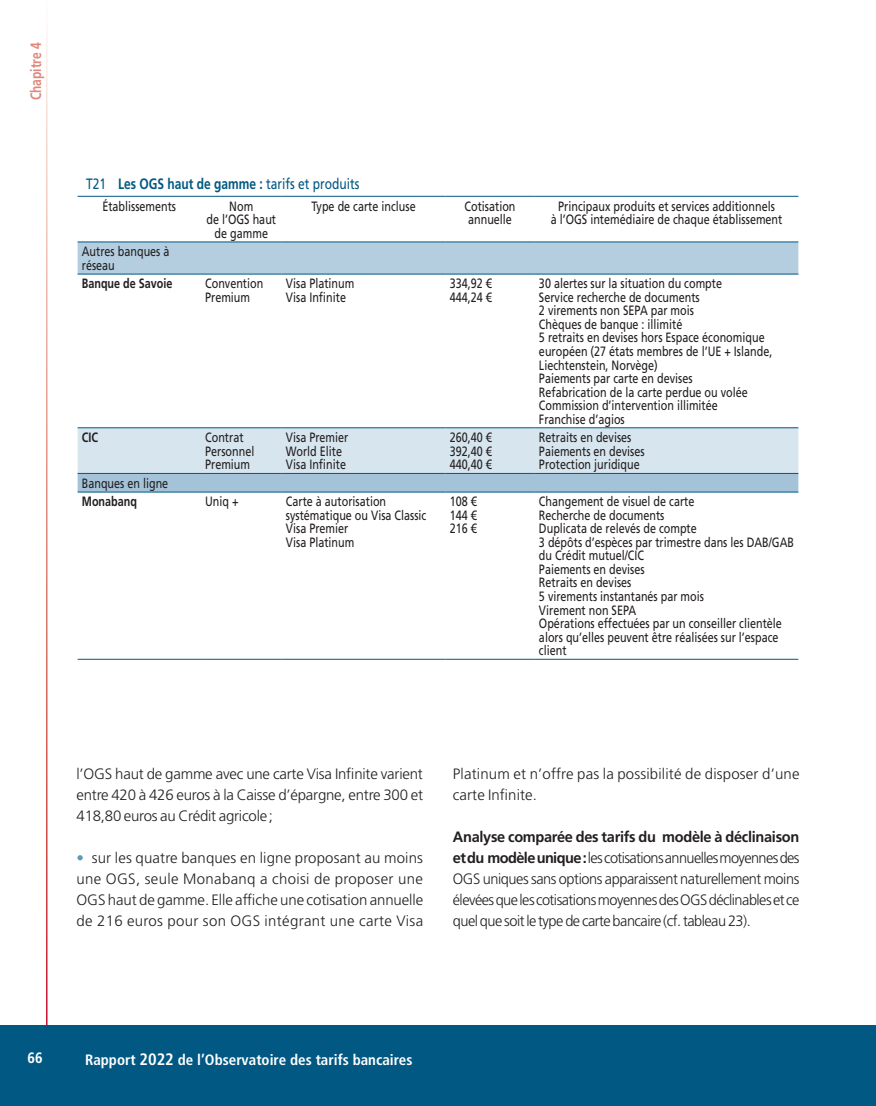
<style>
.page{position:relative;width:876px;height:1106px;background:#fff}
.page>*{position:absolute;margin:0;border:0;box-sizing:border-box;transform-origin:0 0}
.t1{font:300 15px/21px "Frutiger LT Std";letter-spacing:-.005em;color:#231f20;text-align:justify}
.t2{font:700 condensed 15px "Frutiger LT Std";color:#fff}
.t3{font:15px "Frutiger LT Std";color:#005883;scale:.8 1}
.t4{font:700 15px "Frutiger LT Std";color:#df887c;scale:.8 1}
.t5{font:700 15px "Frutiger LT Std";color:#fff;scale:.9 1}
.t6{font:13.5px/13.5px "Frutiger LT Std";color:#231f20;scale:.8 1}
.t7{font:700 13.5px "Frutiger LT Std";color:#231f20;scale:.8 1}
.s1{font-weight:700}
.s2{color:#5b98ba}
.s3{font-size:16.5px}
</style>
<div class="page">
<div style="left:0;top:1025px;width:876px;height:81px;background:#005883"></div>
<div style="left:78px;top:242px;width:720px;height:32px;background:#b4cee0"></div>
<svg style="left:78px;top:428px;width:720px;height:63px;background:#c7dae8"></svg>
<hr style="left:78px;top:659px;width:123px;height:1px;background:#005883">
<hr style="left:201px;top:659px;width:81px;height:1px;background:#005883">
<hr style="left:282px;top:659px;width:163px;height:1px;background:#005883">
<hr style="left:445px;top:659px;width:90px;height:1px;background:#005883">
<hr style="left:535px;top:659px;width:263px;height:1px;background:#005883">
<hr style="left:78px;top:196px;width:123px;height:1px;background:#005883">
<hr style="left:201px;top:196px;width:81px;height:1px;background:#005883">
<hr style="left:282px;top:196px;width:163px;height:1px;background:#005883">
<hr style="left:445px;top:196px;width:90px;height:1px;background:#005883">
<hr style="left:535px;top:196px;width:263px;height:1px;background:#005883">
<hr style="left:78px;top:241px;width:123px;height:1px;background:#005883">
<hr style="left:201px;top:241px;width:81px;height:1px;background:#005883">
<hr style="left:282px;top:241px;width:163px;height:1px;background:#005883">
<hr style="left:445px;top:241px;width:90px;height:1px;background:#005883">
<hr style="left:535px;top:241px;width:263px;height:1px;background:#005883">
<hr style="left:78px;top:274px;width:123px;height:1px;background:#005883">
<hr style="left:201px;top:274px;width:81px;height:1px;background:#005883">
<hr style="left:282px;top:274px;width:163px;height:1px;background:#005883">
<hr style="left:445px;top:274px;width:90px;height:1px;background:#005883">
<hr style="left:535px;top:274px;width:263px;height:1px;background:#005883">
<hr style="left:78px;top:427px;width:123px;height:1px;background:#005883">
<hr style="left:201px;top:427px;width:81px;height:1px;background:#005883">
<hr style="left:282px;top:427px;width:163px;height:1px;background:#005883">
<hr style="left:445px;top:427px;width:90px;height:1px;background:#005883">
<hr style="left:535px;top:427px;width:263px;height:1px;background:#005883">
<hr style="left:78px;top:473px;width:123px;height:1px;background:#005883">
<hr style="left:201px;top:473px;width:81px;height:1px;background:#005883">
<hr style="left:282px;top:473px;width:163px;height:1px;background:#005883">
<hr style="left:445px;top:473px;width:90px;height:1px;background:#005883">
<hr style="left:535px;top:473px;width:263px;height:1px;background:#005883">
<hr style="left:78px;top:491px;width:123px;height:1px;background:#005883">
<hr style="left:201px;top:491px;width:81px;height:1px;background:#005883">
<hr style="left:282px;top:491px;width:163px;height:1px;background:#005883">
<hr style="left:445px;top:491px;width:90px;height:1px;background:#005883">
<hr style="left:535px;top:491px;width:263px;height:1px;background:#005883">
<p class="t4" style="left:27px;top:100px;width:74px;rotate:-90deg">Chapitre 4</p>
<p class="t3" style="left:86px;top:175px;width:343px">T21 <span class="s1">Les OGS haut de gamme :</span> tarifs et produits</p>
<p class="t6" style="left:102px;top:199px;width:94px">Établissements</p>
<p class="t6" style="left:206px;top:199px;width:89px;text-align:center">Nom<br>de l’OGS haut de gamme</p>
<p class="t6" style="left:311px;top:199px;width:132px">Type de carte incluse</p>
<p class="t6" style="left:465px;top:199px;width:65px">Cotisation annuelle</p>
<p class="t6" style="left:551px;top:199px;width:291px;text-align:center">Principaux produits et services additionnels<br>à l’OGS intemédiaire de chaque établissement</p>
<p class="t6" style="left:82px;top:245px;width:111px">Autres banques à réseau</p>
<p class="t7" style="left:82px;top:276px;width:115px">Banque de Savoie</p>
<p class="t6" style="left:205px;top:277px;width:74px">Convention<br>Premium</p>
<p class="t6" style="left:286px;top:277px;width:87px">Visa Platinum<br>Visa Infinite</p>
<p class="t6" style="left:450px;top:277px;width:54px">334,92 €<br>444,24 €</p>
<p class="t6" style="left:539px;top:277px;width:293px">30 alertes sur la situation du compte<br>Service recherche de documents<br>2 virements non SEPA par mois<br>Chèques de banque : illimité<br>5 retraits en devises hors Espace économique européen (27 états membres de l’UE + Islande, Liechtenstein, Norvège)<br>Paiements par carte en devises<br>Refabrication de la carte perdue ou volée Commission d’intervention illimitée<br>Franchise d’agios</p>
<p class="t7" style="left:82px;top:429px;width:22px">CIC</p>
<p class="t6" style="left:205px;top:431px;width:63px">Contrat<br>Personnel<br>Premium</p>
<p class="t6" style="left:286px;top:431px;width:80px">Visa Premier<br>World Elite<br>Visa Infinite</p>
<p class="t6" style="left:450px;top:431px;width:54px;text-align:justify">260,40 € 392,40 € 440,40 €</p>
<p class="t6" style="left:539px;top:431px;width:134px">Retraits en devises<br>Paiements en devises<br>Protection juridique</p>
<p class="t6" style="left:82px;top:476px;width:110px">Banques en ligne</p>
<p class="t7" style="left:82px;top:494px;width:70px">Monabanq</p>
<p class="t6" style="left:205px;top:495px;width:43px">Uniq +</p>
<p class="t6" style="left:286px;top:495px;width:177px">Carte à autorisation systématique ou Visa Classic<br>Visa Premier<br>Visa Platinum</p>
<p class="t6" style="left:450px;top:495px;width:35px;text-align:justify">108 € 144 € 216 €</p>
<p class="t6" style="left:539px;top:495px;width:320px">Changement de visuel de carte<br>Recherche de documents<br>Duplicata de relevés de compte<br>3 dépôts d’espèces par trimestre dans les DAB/GAB du Crédit mutuel/CIC<br>Paiements en devises<br>Retraits en devises<br>5 virements instantanés par mois<br>Virement non SEPA<br>Opérations effectuées par un conseiller clientèle alors qu’elles peuvent être réalisées sur l’espace client</p>
<p class="t1" style="left:77px;top:764px;width:348px">l’OGS haut de gamme avec une carte Visa Infinite varient entre 420 à 426 euros à la Caisse d’épargne, entre 300 et 418,80 euros au Crédit agricole;</p>
<p class="t1" style="left:77px;top:848px;width:348px"><span class="s2">•</span> sur les quatre banques en ligne proposant au moins une OGS, seule Monabanq a choisi de proposer une OGS haut de gamme. Elle affiche une cotisation annuelle de 216 euros pour son OGS intégrant une carte Visa</p>
<p class="t1" style="left:453px;top:764px;width:348px">Platinum et n’offre pas la possibilité de disposer d’une carte Infinite.</p>
<p class="t1" style="left:453px;top:827px;width:348px"><span class="s1">Analyse comparée des tarifs du modèle à déclinaison et du modèle unique :</span> les cotisations annuelles moyennes des OGS uniques sans options apparaissent naturellement moins élevées que les cotisations moyennes des OGS déclinables et ce quel que soit le type de carte bancaire (cf. tableau 23).</p>
<p class="t5" style="left:28px;top:1049px;width:18px">66</p>
<p class="t2" style="left:85px;top:1050px;width:329px">Rapport <span class="s3">2022</span> de l’Observatoire des tarifs bancaires</p>
</div>
